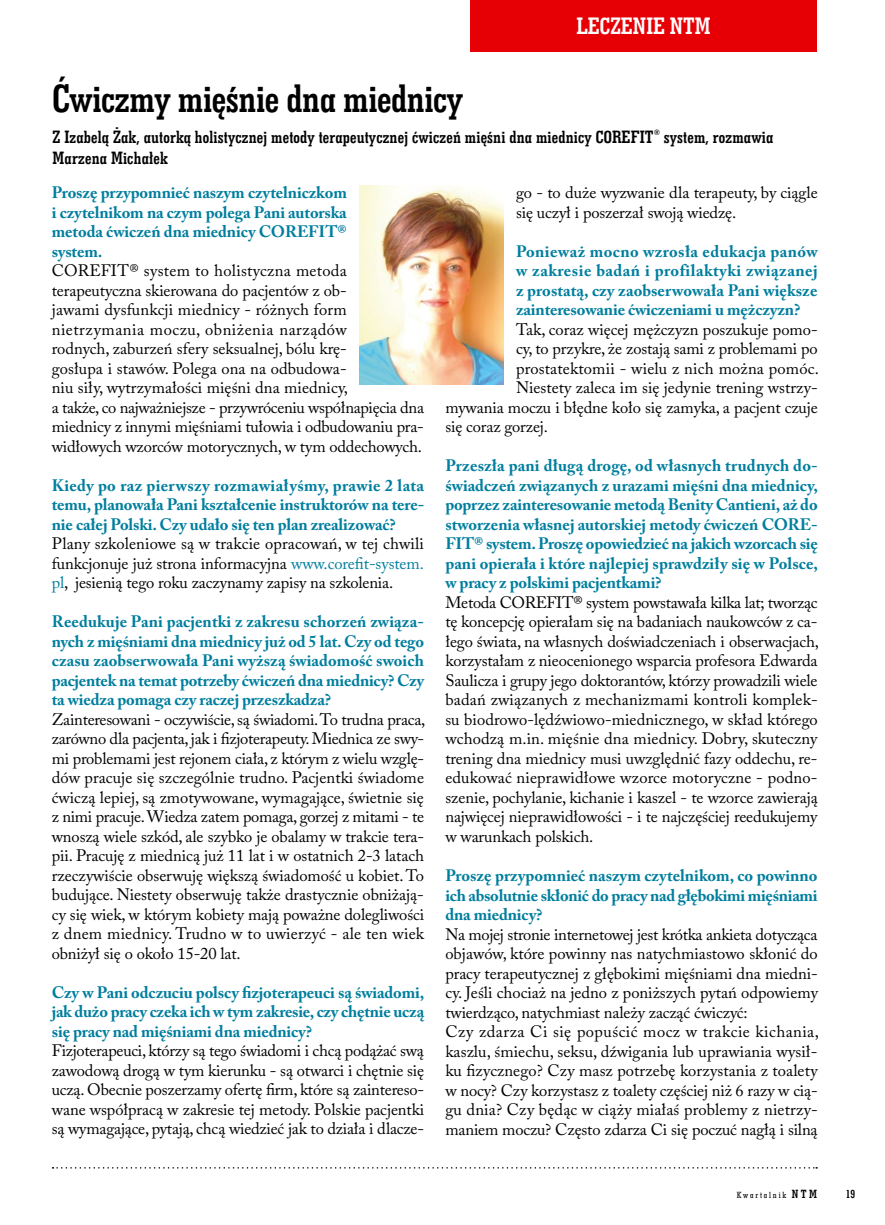
<style>
.page{position:relative;width:885px;height:1225px;background:#fff}
.page>*{position:absolute;margin:0;border:0;box-sizing:border-box;transform-origin:0 0}
.t1{font:40.5px "Geo Slab 703 Bd Cn EU Normal";letter-spacing:-.01em;color:#000}
.t2{font:24px "Geo Slab 703 Bd Cn EU Normal";color:#fff}
.t3{font:18px "Geo Slab 703 Bd Cn EU Normal";letter-spacing:.01em;color:#000}
.t4{font:16.5px/19.5px "Adobe Caslon Pro";color:#000;text-align:justify}
.t5{font:700 16.5px/19.5px "Adobe Caslon Pro";letter-spacing:-.01em;color:#007e9e;text-align:justify}
.t6{font:12px "Geo Slab 703 Bd Cn EU Normal";color:#000}
.t7{font:9px "Geo Slab 703 Md Cn EU Normal";letter-spacing:.2em;color:#000}
.t8{font:7.5px "Geo Slab 703 Bd Cn EU Normal";color:#000}
.s1{color:#007e9e}
.s2{font-family:"Geo Slab 703 Bd Cn EU Normal";font-size:12px}
</style>
<div class="page">
<div style="left:470px;top:0;width:346px;height:51px;background:#e60005"></div>
<svg style="left:53px;top:1167px;width:764px;height:1px"></svg>
<img style="left:359px;top:186px;width:144px;height:199px">
<h1 class="t1" style="left:53px;top:73px;width:412px">Ćwiczmy mięśnie dna miednicy</h1>
<h2 class="t2" style="left:576px;top:11px;width:136px">LECZENIE NTM</h2>
<p class="t3" style="left:53px;top:125px;width:602px">Z Izabelą Żak, autorką holistycznej metody terapeutycznej ćwiczeń mięśni dna miednicy COREFIT</p>
<p class="t8" style="left:653px;top:128px;width:8px">®</p>
<p class="t3" style="left:663px;top:125px;width:111px">system, rozmawia</p>
<p class="t3" style="left:53px;top:146px;width:117px">Marzena Michałek</p>
<p class="t5" style="left:52px;top:183px;width:296px">Proszę przypomnieć naszym czytelniczkom i czytelnikom na czym polega Pani autorska metoda ćwiczeń dna miednicy COREFIT® system.</p>
<p class="t4" style="left:52px;top:261px;width:374px;text-align:left">COREFIT® system to holistyczna metoda terapeutyczna skierowana do pacjentów z ob-<br>jawami dysfunkcji miednicy - różnych form nietrzymania moczu, obniżenia narządów<br>rodnych, zaburzeń sfery seksualnej, bólu krę-<br>gosłupa i stawów. Polega ona na odbudowa-<br>niu siły, wytrzymałości mięśni dna miednicy,<br>a także, co najważniejsze - przywróceniu współnapięcia dna miednicy z innymi mięśniami tułowia i odbudowaniu pra&shy;widłowych wzorców motorycznych, w tym oddechowych.</p>
<p class="t5" style="left:52px;top:475px;width:374px">Kiedy po raz pierwszy rozmawiałyśmy, prawie 2 lata temu, planowała Pani kształcenie instruktorów na tere&shy;nie całej Polski. Czy udało się ten plan zrealizować?</p>
<p class="t4" style="left:52px;top:534px;width:373px">Plany szkoleniowe są w trakcie opracowań, w tej chwili funkcjonuje już strona informacyjna <span class="s1">www.corefit-system. pl</span>, jesienią tego roku zaczynamy zapisy na szkolenia.</p>
<p class="t5" style="left:52px;top:612px;width:374px">Reedukuje Pani pacjentki z zakresu schorzeń związa&shy;nych z mięśniami dna miednicy już od 5 lat. Czy od tego czasu zaobserwowała Pani wyższą świadomość swoich pacjentek na temat potrzeby ćwiczeń dna miednicy? Czy ta wiedza pomaga czy raczej przeszkadza?</p>
<p class="t4" style="left:52px;top:709px;width:375px">Zainteresowani - oczywiście, są świadomi. To trudna praca, zarówno dla pacjenta, jak i fizjoterapeuty. Miednica ze swy&shy;mi problemami jest rejonem ciała, z którym z wielu wzglę&shy;dów pracuje się szczególnie trudno. Pacjentki świadome ćwiczą lepiej, są zmotywowane, wymagające, świetnie się z nimi pracuje. Wiedza zatem pomaga, gorzej z mitami - te wnoszą wiele szkód, ale szybko je obalamy w trakcie tera&shy;pii. Pracuję z miednicą już 11 lat i w ostatnich 2-3 latach rzeczywiście obserwuję większą świadomość u kobiet. To budujące. Niestety obserwuję także drastycznie obniżają&shy;cy się wiek, w którym kobiety mają poważne dolegliwości z dnem miednicy. Trudno w to uwierzyć - ale ten wiek obniżył się o około 15-20 lat.</p>
<p class="t5" style="left:52px;top:982px;width:374px">Czy w Pani odczuciu polscy fizjoterapeuci są świadomi, jak dużo pracy czeka ich w tym zakresie, czy chętnie uczą się pracy nad mięśniami dna miednicy?</p>
<p class="t4" style="left:52px;top:1041px;width:374px">Fizjoterapeuci, którzy są tego świadomi i chcą podążać swą zawodową drogą w tym kierunku - są otwarci i chętnie się uczą. Obecnie poszerzamy ofertę firm, które są zaintereso&shy;wane współpracą w zakresie tej metody. Polskie pacjentki są wymagające, pytają, chcą wiedzieć jak to działa i dlacze-</p>
<p class="t4" style="left:516px;top:183px;width:303px">go - to duże wyzwanie dla terapeuty, by ciągle się uczył i poszerzał swoją wiedzę.</p>
<p class="t5" style="left:516px;top:241px;width:303px">Ponieważ mocno wzrosła edukacja panów w zakresie badań i profilaktyki związanej z prostatą, czy zaobserwowała Pani większe zainteresowanie ćwiczeniami u mężczyzn?</p>
<p class="t4" style="left:516px;top:319px;width:303px">Tak, coraz więcej mężczyzn poszukuje pomo-</p>
<p class="t4" style="left:516px;top:339px;width:303px">cy, to przykre, że zostają sami z problemami po</p>
<p class="t4" style="left:516px;top:358px;width:304px">prostatektomii - wielu z nich można pomóc.</p>
<p class="t4" style="left:516px;top:378px;width:303px">Niestety zaleca im się jedynie trening wstrzy-</p>
<p class="t4" style="left:445px;top:397px;width:374px">mywania moczu i błędne koło się zamyka, a pacjent czuje</p>
<p class="t4" style="left:445px;top:417px;width:104px">się coraz gorzej.</p>
<p class="t5" style="left:445px;top:456px;width:374px">Przeszła pani długą drogę, od własnych trudnych do&shy;świadczeń związanych z urazami mięśni dna miednicy, poprzez zainteresowanie metodą Benity Cantieni, aż do stworzenia własnej autorskiej metody ćwiczeń CORE-FIT® system. Proszę opowiedzieć na jakich wzorcach się pani opierała i które najlepiej sprawdziły się w Polsce, w pracy z polskimi pacjentkami?</p>
<p class="t4" style="left:445px;top:592px;width:375px">Metoda COREFIT® system powstawała kilka lat; tworząc tę koncepcję opierałam się na badaniach naukowców z ca&shy;łego świata, na własnych doświadczeniach i obserwacjach, korzystałam z nieocenionego wsparcia profesora Edwarda Saulicza i grupy jego doktorantów, którzy prowadzili wiele badań związanych z mechanizmami kontroli komplek&shy;su biodrowo-lędźwiowo-miednicznego, w skład którego wchodzą m.in. mięśnie dna miednicy. Dobry, skuteczny trening dna miednicy musi uwzględnić fazy oddechu, re&shy;edukować nieprawidłowe wzorce motoryczne - podno&shy;szenie, pochylanie, kichanie i kaszel - te wzorce zawierają najwięcej nieprawidłowości - i te najczęściej reedukujemy w warunkach polskich.</p>
<p class="t5" style="left:445px;top:865px;width:374px">Proszę przypomnieć naszym czytelnikom, co powinno ich absolutnie skłonić do pracy nad głębokimi mięśniami dna miednicy?</p>
<p class="t4" style="left:445px;top:924px;width:375px;text-align:left">Na mojej stronie internetowej jest krótka ankieta dotycząca objawów, które powinny nas natychmiastowo skłonić do pracy terapeutycznej z głębokimi mięśniami dna miedni&shy;cy. Jeśli chociaż na jedno z poniższych pytań odpowiemy twierdząco, natychmiast należy zacząć ćwiczyć:<br>Czy zdarza Ci się popuścić mocz w trakcie kichania, kaszlu, śmiechu, seksu, dźwigania lub uprawiania wysił&shy;ku fizycznego? Czy masz potrzebę korzystania z toalety w nocy? Czy korzystasz z toalety częściej niż 6 razy w cią&shy;gu dnia? Czy będąc w ciąży miałaś problemy z nietrzy&shy;maniem moczu? Często zdarza Ci się poczuć nagłą i silną</p>
<p class="t7" style="left:736px;top:1189px;width:82px">Kwartalnik <span class="s2">NTM</span></p>
<p class="t6" style="left:845px;top:1186px;width:11px">19</p>
</div>
